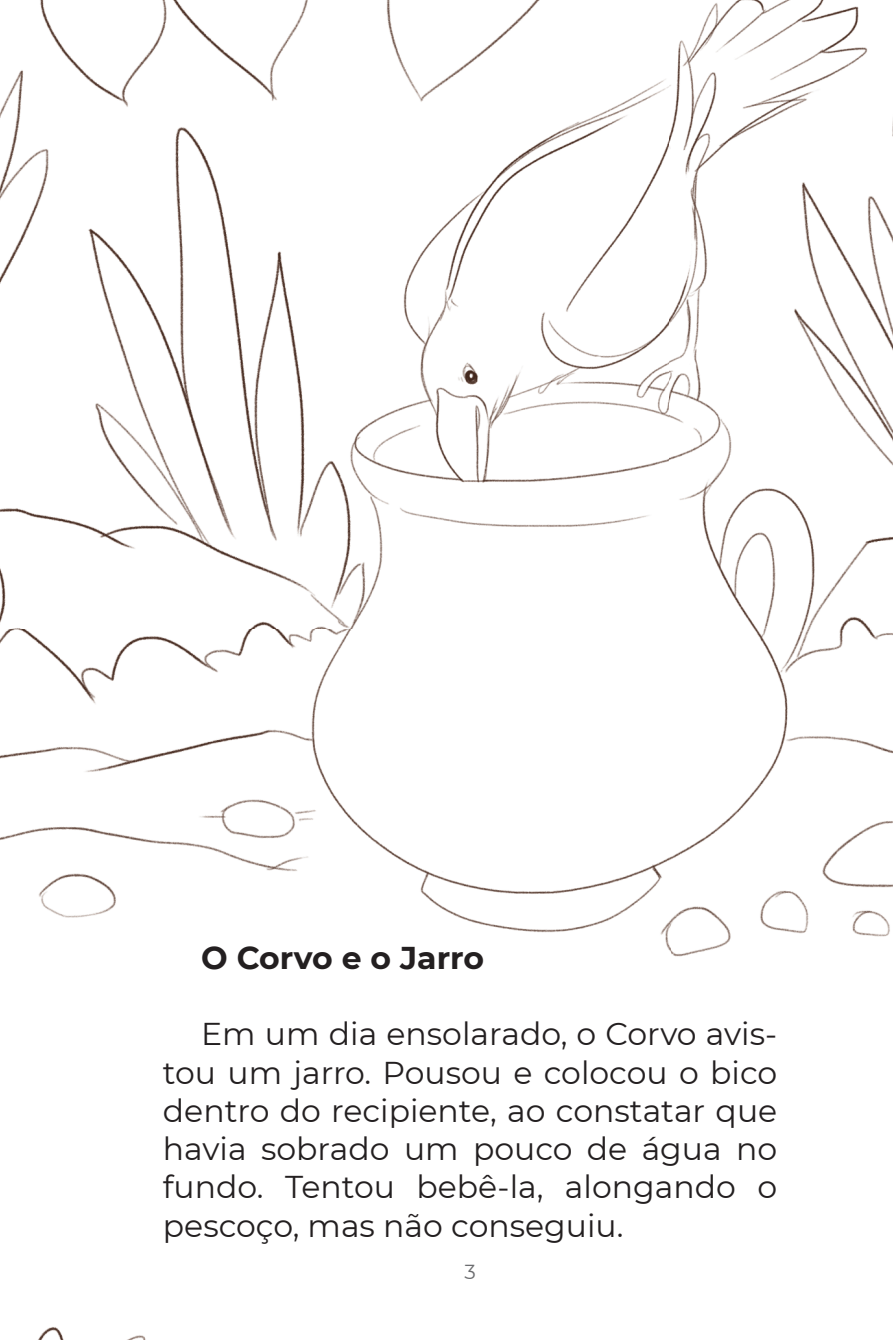
<style>
.page{position:relative;width:893px;height:1340px;background:#fff}
.page>*{position:absolute;margin:0;border:0;box-sizing:border-box;transform-origin:0 0}
.t1{font:31.5px/38.2px "Montserrat";color:#231f20;text-align:justify}
.t2{font:700 31.5px "Montserrat";color:#231f20}
.t3{font:20.25px "Montserrat";color:#6c6d70}
</style>
<div class="page">
<img style="left:0;top:0;width:893px;height:1339px">
<p class="t2" style="left:201px;top:934px;width:284px">O Corvo e o Jarro</p>
<p class="t1" style="left:163px;top:1013px;width:616px;text-indent:38px">Em um dia ensolarado, o Corvo avis&shy;tou um jarro. Pousou e colocou o bico dentro do recipiente, ao constatar que havia sobrado um pouco de água no fundo. Tentou bebê-la, alongando o pescoço, mas não conseguiu.</p>
<p class="t3" style="left:464px;top:1257px;width:13px">3</p>
</div>
